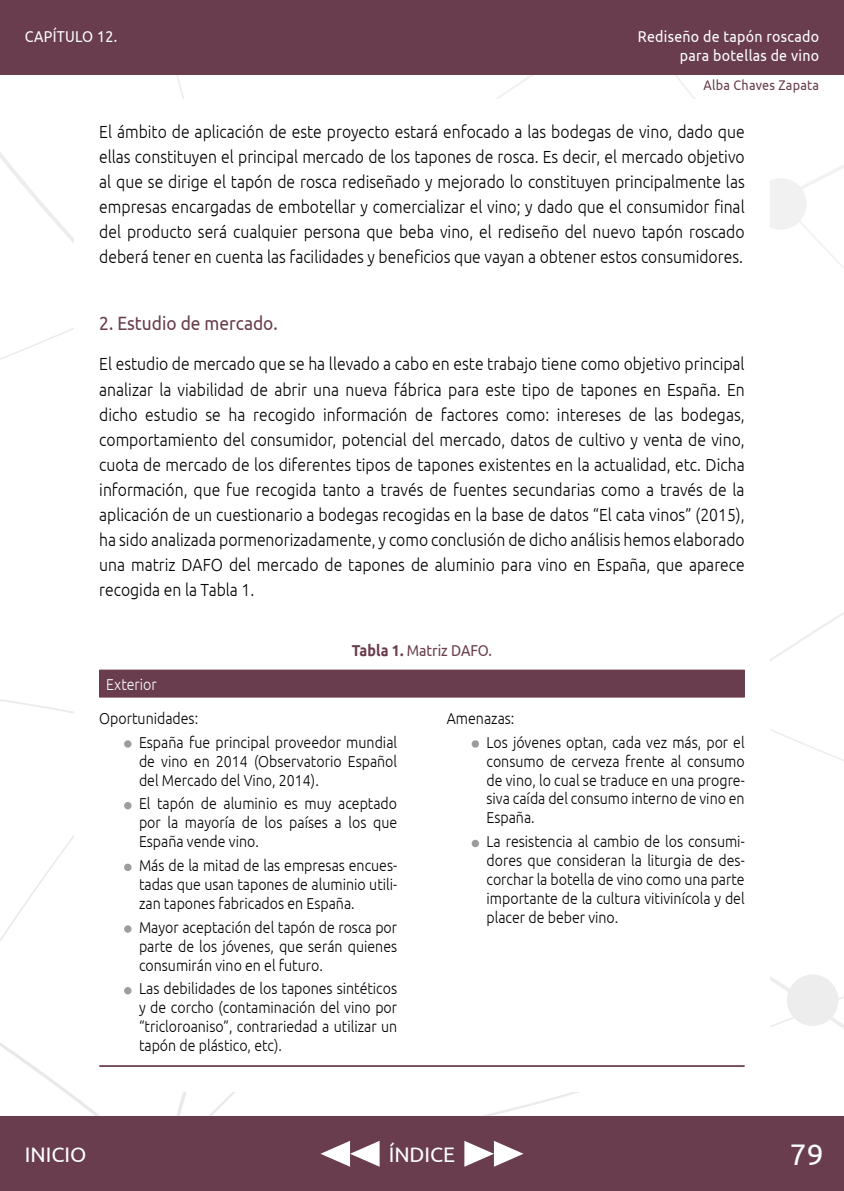
<style>
.page{position:relative;width:844px;height:1191px;background:#fff}
.page>*{position:absolute;margin:0;border:0;box-sizing:border-box;transform-origin:0 0}
.t1{font:29.75px "Ubuntu";color:#fff}
.t2{font:21px "Ubuntu";color:#fff}
.t3{font:19.25px "Ubuntu";color:#693d4e;scale:.9 1}
.t4{font:300 17.5px/25px "Ubuntu";color:#000;text-align:justify;scale:.9 1}
.t5{font:300 15.75px/18.9px "Ubuntu";color:#000;text-align:justify;scale:.9 1}
.t6{font:15.75px/18.9px "Ubuntu";letter-spacing:.02em;color:#fff;text-align:right;scale:.9 1}
.t7{font:15.75px "Ubuntu";color:#693d4e;scale:.9 1}
.t8{font:300 15.75px "Ubuntu";color:#fff;scale:.9 1}
.t9{font:14px "Ubuntu";letter-spacing:.02em;color:#693d4e;scale:.9 1}
.s1{font-weight:700}
</style>
<div class="page">
<svg style="left:214px;top:74px;width:629px;height:176px"></svg>
<div style="left:0;top:1116px;width:843px;height:75px;background:#693d4e"></div>
<div style="left:74px;top:99px;width:695px;height:992px;background:#fff"></div>
<svg style="left:464px;top:1141px;width:59px;height:25px"></svg>
<svg style="left:320px;top:1141px;width:59px;height:25px"></svg>
<div style="left:0;top:0;width:843px;height:74px;background:#693d4e"></div>
<div style="left:99px;top:670px;width:645px;height:26px;background:#693d4e"></div>
<hr style="left:99px;top:669px;width:323px;height:2px;background:#693d4e">
<hr style="left:422px;top:669px;width:322px;height:2px;background:#693d4e">
<hr style="left:99px;top:696px;width:323px;height:1px;background:#693d4e">
<hr style="left:422px;top:696px;width:322px;height:1px;background:#693d4e">
<hr style="left:99px;top:1065px;width:323px;height:2px;background:#693d4e">
<hr style="left:422px;top:1065px;width:322px;height:2px;background:#693d4e">
<div style="left:124px;top:740px;width:7px;height:7px;background:#9d9d9c;border-radius:50%"></div>
<div style="left:124px;top:802px;width:7px;height:7px;background:#9d9d9c;border-radius:50%"></div>
<div style="left:124px;top:863px;width:7px;height:8px;background:#9d9d9c;border-radius:50%"></div>
<div style="left:124px;top:925px;width:7px;height:7px;background:#9d9d9c;border-radius:50%"></div>
<div style="left:124px;top:987px;width:7px;height:7px;background:#9d9d9c;border-radius:50%"></div>
<div style="left:471px;top:740px;width:8px;height:7px;background:#9d9d9c;border-radius:50%"></div>
<div style="left:471px;top:839px;width:8px;height:8px;background:#9d9d9c;border-radius:50%"></div>
<p class="t6" style="left:25px;top:26px;width:104px">CAPÍTULO 12.</p>
<p class="t6" style="left:637px;top:26px;width:203px">Rediseño de tapón roscado para botellas de vino</p>
<p class="t9" style="left:703px;top:77px;width:130px">Alba Chaves Zapata</p>
<p class="t4" style="left:99px;top:118px;width:718px">El ámbito de aplicación de este proyecto estará enfocado a las bodegas de vino, dado que ellas constituyen el principal mercado de los tapones de rosca. Es decir, el mercado objetivo al que se dirige el tapón de rosca rediseñado y mejorado lo constituyen principalmente las empresas encargadas de embotellar y comercializar el vino; y dado que el consumidor final del producto será cualquier persona que beba vino, el rediseño del nuevo tapón roscado deberá tener en cuenta las facilidades y beneficios que vayan a obtener estos consumidores.</p>
<p class="t3" style="left:99px;top:312px;width:200px">2. Estudio de mercado.</p>
<p class="t4" style="left:99px;top:351px;width:718px">El estudio de mercado que se ha llevado a cabo en este trabajo tiene como objetivo principal analizar la viabilidad de abrir una nueva fábrica para este tipo de tapones en España. En dicho estudio se ha recogido información de factores como: intereses de las bodegas, comportamiento del consumidor, potencial del mercado, datos de cultivo y venta de vino, cuota de mercado de los diferentes tipos de tapones existentes en la actualidad, etc. Dicha información, que fue recogida tanto a través de fuentes secundarias como a través de la aplicación de un cuestionario a bodegas recogidas en la base de datos “El cata vinos” (2015), ha sido analizada pormenorizadamente, y como conclusión de dicho análisis hemos elaborado una matriz DAFO del mercado de tapones de aluminio para vino en España, que aparece recogida en la Tabla 1.</p>
<p class="t7" style="left:352px;top:641px;width:157px"><span class="s1">Tabla 1.</span> Matriz DAFO.</p>
<p class="t8" style="left:106px;top:674px;width:58px">Exterior</p>
<p class="t5" style="left:139px;top:706px;width:288px;line-height:23.8px;text-indent:-40px">Oportunidades:<br>España fue principal proveedor mundial</p>
<p class="t5" style="left:139px;top:751px;width:288px">de vino en 2014 (Observatorio Español del Mercado del Vino, 2014).</p>
<p class="t5" style="left:139px;top:794px;width:288px">El tapón de aluminio es muy aceptado por la mayoría de los países a los que España vende vino.</p>
<p class="t5" style="left:139px;top:855px;width:288px">Más de la mitad de las empresas encues&shy;tadas que usan tapones de aluminio utili&shy;zan tapones fabricados en España.</p>
<p class="t5" style="left:139px;top:917px;width:288px">Mayor aceptación del tapón de rosca por parte de los jóvenes, que serán quienes consumirán vino en el futuro.</p>
<p class="t5" style="left:139px;top:979px;width:288px">Las debilidades de los tapones sintéticos y de corcho (contaminación del vino por “tricloroaniso”, contrariedad a utilizar un tapón de plástico, etc).</p>
<p class="t5" style="left:486px;top:706px;width:288px;line-height:23.8px;text-indent:-40px">Amenazas:<br>Los jóvenes optan, cada vez más, por el</p>
<p class="t5" style="left:486px;top:751px;width:288px">consumo de cerveza frente al consumo de vino, lo cual se traduce en una progre&shy;siva caída del consumo interno de vino en España.</p>
<p class="t5" style="left:486px;top:831px;width:288px">La resistencia al cambio de los consumi&shy;dores que consideran la liturgia de des&shy;corchar la botella de vino como una parte importante de la cultura vitivinícola y del placer de beber vino.</p>
<p class="t2" style="left:25px;top:1141px;width:63px">INICIO</p>
<p class="t2" style="left:388px;top:1141px;width:68px">ÍNDICE</p>
<h1 class="t1" style="left:789px;top:1136px;width:35px">79</h1>
</div>
